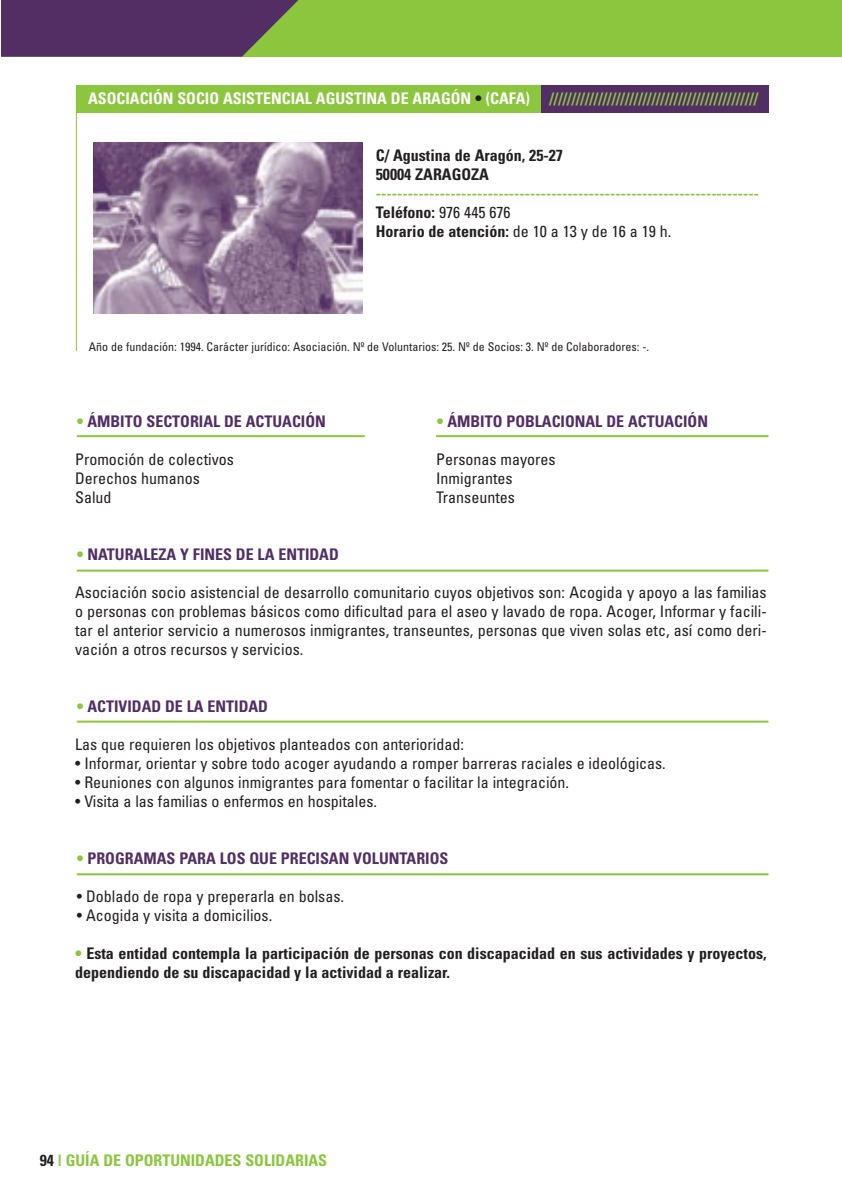
<style>
.page{position:relative;width:842px;height:1190px;background:#fff}
.page>*{position:absolute;margin:0;border:0;box-sizing:border-box;transform-origin:0 0}
.t1{font:condensed 16px/19px "Univers";color:#231f20}
.t2{font:700 condensed 16px/19px "Univers";color:#231f20}
.t3{font:700 condensed 16px "Univers";color:#8bc63e}
.t4{font:700 condensed 16px "Univers";color:#522e64}
.t5{font:700 condensed 16px "Univers";color:#fff}
.t6{font:condensed 12px "Univers";color:#231f20}
.s1{color:#231f20}
.s2{font-weight:400}
.s3{color:#8bc63e}
</style>
<div class="page">
<div style="left:76px;top:85px;width:692px;height:28px;background:#522e64"></div>
<hr style="left:76px;top:85px;width:1px;height:266px;background:#8bc63e">
<hr style="left:77px;top:570px;width:691px;height:2px;background:#8bc63e">
<hr style="left:77px;top:721px;width:691px;height:2px;background:#8bc63e">
<hr style="left:77px;top:873px;width:691px;height:2px;background:#8bc63e">
<hr style="left:77px;top:435px;width:288px;height:2px;background:#8bc63e">
<hr style="left:436px;top:435px;width:332px;height:2px;background:#8bc63e">
<div style="left:1px;top:0;width:841px;height:57px;background:#8bc63e"></div>
<svg style="left:1px;top:0;width:298px;height:57px;background:#573d60"></svg>
<div style="left:76px;top:85px;width:465px;height:28px;background:#8bc63e"></div>
<img style="left:94px;top:142px;width:269px;height:171px">
<p class="t5" style="left:88px;top:92px;width:443px">ASOCIACIÓN SOCIO ASISTENCIAL AGUSTINA DE ARAGÓN <span class="s1">•</span> (CAFA)</p>
<p class="t3" style="left:549px;top:92px;width:210px">///////////////////////////////////////////////</p>
<p class="t2" style="left:376px;top:147px;width:189px">C/ Agustina de Aragón, 25-27<br>50004 ZARAGOZA</p>
<p class="t2" style="left:376px;top:204px;width:297px">Teléfono: <span class="s2">976 445 676<br></span>Horario de atención: <span class="s2">de 10 a 13 y de 16 a 19 h.</span></p>
<p class="t3" style="left:376px;top:187px;width:385px">------------------------------------------------------------------------</p>
<p class="t6" style="left:89px;top:342px;width:562px">Año de fundación: 1994. Carácter jurídico: Asociación. Nº de Voluntarios: 25. Nº de Socios: 3. Nº de Colaboradores: -.</p>
<p class="t4" style="left:77px;top:415px;width:250px"><span class="s3">•</span> ÁMBITO SECTORIAL DE ACTUACIÓN</p>
<p class="t1" style="left:75px;top:451px;width:160px">Promoción de colectivos<br>Derechos humanos<br>Salud</p>
<p class="t4" style="left:77px;top:548px;width:264px"><span class="s3">•</span> NATURALEZA Y FINES DE LA ENTIDAD</p>
<p class="t4" style="left:437px;top:415px;width:273px"><span class="s3">•</span> ÁMBITO POBLACIONAL DE ACTUACIÓN</p>
<p class="t1" style="left:436px;top:451px;width:121px">Personas mayores<br>Inmigrantes<br>Transeuntes</p>
<p class="t1" style="left:75px;top:584px;width:693px">Asociación socio asistencial de desarrollo comunitario cuyos objetivos son: Acogida y apoyo a las familias</p>
<p class="t1" style="left:75px;top:603px;width:693px;text-align:justify">o personas con problemas básicos como dificultad para el aseo y lavado de ropa. Acoger, Informar y facili&shy;tar el anterior servicio a numerosos inmigrantes, transeuntes, personas que viven solas etc, así como deri&shy;vación a otros recursos y servicios.</p>
<p class="t4" style="left:77px;top:700px;width:193px"><span class="s3">•</span> ACTIVIDAD DE LA ENTIDAD</p>
<p class="t1" style="left:75px;top:736px;width:390px">Las que requieren los objetivos planteados con anterioridad:</p>
<p class="t1" style="left:75px;top:755px;width:592px">• Informar, orientar y sobre todo acoger ayudando a romper barreras raciales e ideológicas.</p>
<p class="t1" style="left:75px;top:774px;width:496px">• Reuniones con algunos inmigrantes para fomentar o facilitar la integración.</p>
<p class="t1" style="left:75px;top:793px;width:303px">• Visita a las familias o enfermos en hospitales.</p>
<p class="t4" style="left:77px;top:852px;width:373px"><span class="s3">•</span> PROGRAMAS PARA LOS QUE PRECISAN VOLUNTARIOS</p>
<p class="t1" style="left:77px;top:888px;width:269px">• Doblado de ropa y preperarla en bolsas.</p>
<p class="t1" style="left:77px;top:907px;width:197px">• Acogida y visita a domicilios.</p>
<p class="t2" style="left:75px;top:945px;width:693px"><span class="s3">•</span> Esta entidad contempla la participación de personas con discapacidad en sus actividades y proyectos, dependiendo de su discapacidad y la actividad a realizar.</p>
<p class="t3" style="left:40px;top:1155px;width:289px"><span class="s1">94</span> | GUÍA DE OPORTUNIDADES SOLIDARIAS</p>
</div>
